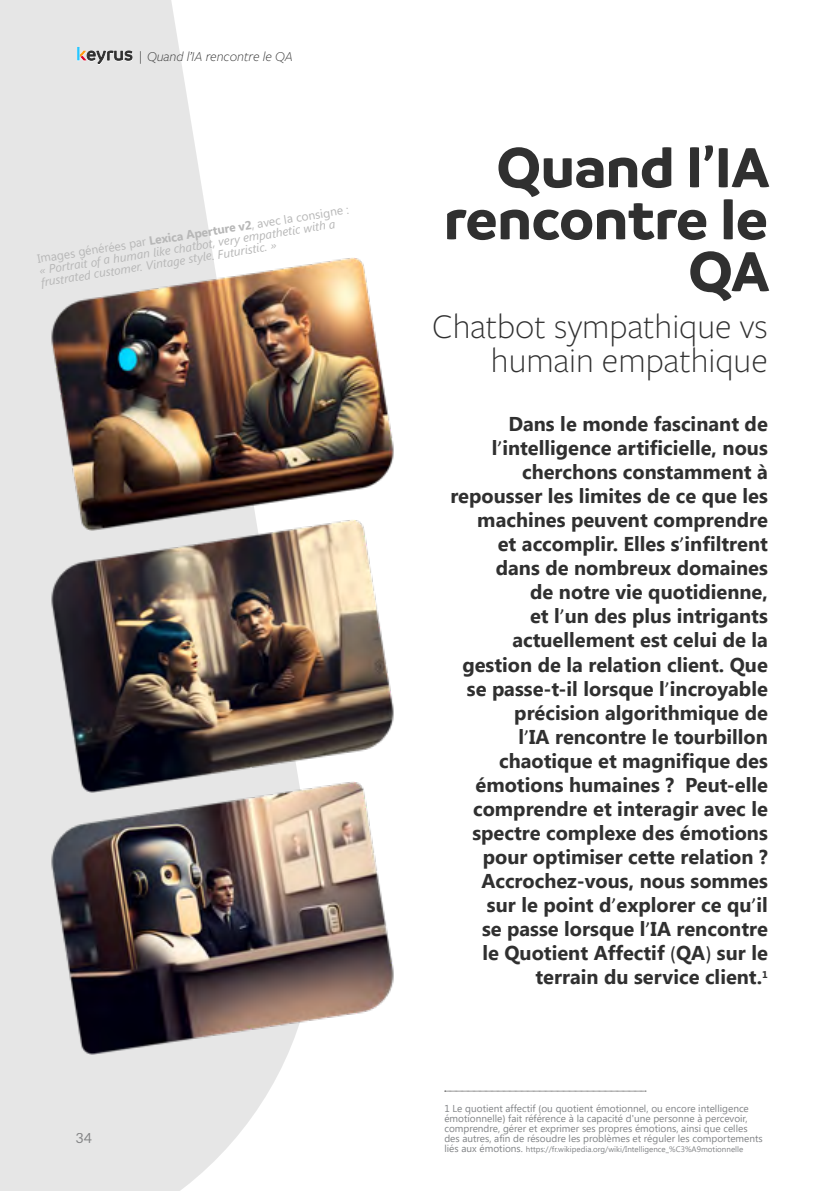
<style>
.page{position:relative;width:840px;height:1191px;background:#fff}
.page>*{position:absolute;margin:0;border:0;box-sizing:border-box;transform-origin:0 0}
.Titre_Chapitre_GREY{font:700 60px/52px "Branding SF";color:#303030;text-align:right}
.SousTitre_GREY{font:300 36px/34px "Freight Sans Pro";color:#303030;text-align:right}
.Chapo{font:700 20px/24px "Segoe UI";color:#303030;text-align:right}
.t1{font:italic 300 14px "Freight Sans Pro";color:#303030}
.t2{font:14px "Lato";color:#636466}
.Legend{font:italic 12px/12px "Segoe UI";color:#b7b7b7}
.Footnote{font:10px/10px "Segoe UI";color:#808285}
.Footnote-2{font:8px "Segoe UI";color:#808285}
.s1{font-style:normal}
.s2{font-weight:700;font-style:normal}
.s3{font-family:"Calibri";font-weight:400}
.s4{font-family:"Calibri";color:#838383}
.s5{font-size:10px}
</style>
<div class="page">
<svg style="left:0;top:0;width:288px;height:1191px;fill:#e6e6e6"></svg>
<svg style="left:444px;top:1090px;width:201px;height:1px"></svg>
<img style="left:33px;top:257px;width:361px;height:262px">
<img style="left:33px;top:519px;width:361px;height:262px">
<img style="left:33px;top:781px;width:361px;height:273px">
<svg style="left:77px;top:47px;width:55px;height:18px"></svg>
<p class="t1" style="left:139px;top:47px;width:155px">| Quand l’IA rencontre le QA</p>
<p class="Legend" style="left:36px;top:252px;width:316px;rotate:-9deg"><span class="s1">Images générées par</span> <span class="s2">Lexica Aperture v2</span><span class="s1">, avec la consigne : </span>« Portrait of a human like chatbot, very empathetic with a frustrated customer. Vintage style. Futuristic. »</p>
<p class="t2" style="left:75px;top:1130px;width:18px">34</p>
<p class="Titre_Chapitre_GREY" style="left:444px;top:141px;width:326px">Quand l’IA rencontre le<br>QA</p>
<p class="SousTitre_GREY" style="left:432px;top:308px;width:337px">Chatbot sympathique vs humain empathique</p>
<p class="Chapo" style="left:450px;top:412px;width:319px">Dans le monde fascinant de l<span class="s3">’</span>intelligence artificielle, nous cherchons constamment à repousser les limites de ce que les machines peuvent comprendre<br>et accomplir. Elles s<span class="s3">’</span>infiltrent dans de nombreux domaines<br>de notre vie quotidienne,<br>et l<span class="s3">’</span>un des plus intrigants actuellement est celui de la gestion de la relation client. Que se passe-t-il lorsque l<span class="s3">’</span>incroyable précision algorithmique de<br>l<span class="s3">’</span>IA rencontre le tourbillon chaotique et magnifique des émotions humaines ? Peut-elle comprendre et interagir avec le spectre complexe des émotions pour optimiser cette relation ?<br>Accrochez-vous, nous sommes sur le point d<span class="s3">’</span>explorer ce qu<span class="s3">’</span>il<br>se passe lorsque l<span class="s3">’</span>IA rencontre<br>le Quotient Affectif <span class="s3">(</span>QA<span class="s3">)</span> sur le terrain du service client.<sup>1</sup></p>
<p class="Footnote" style="left:444px;top:1104px;width:320px">1 Le quotient affectif <span class="s4">(</span>ou quotient émotionnel, ou encore intelligence émotionnelle<span class="s4">)</span> fait référence à la capacité d'une personne à percevoir, comprendre, gérer et exprimer ses propres émotions, ainsi que celles des autres, afin de résoudre les problèmes et réguler les comportements</p>
<p class="Footnote-2" style="left:444px;top:1145px;width:300px"><span class="s5">liés aux émotions.</span> https://fr.wikipedia.org/wiki/Intelligence_%C3%A9motionnelle</p>
</div>
